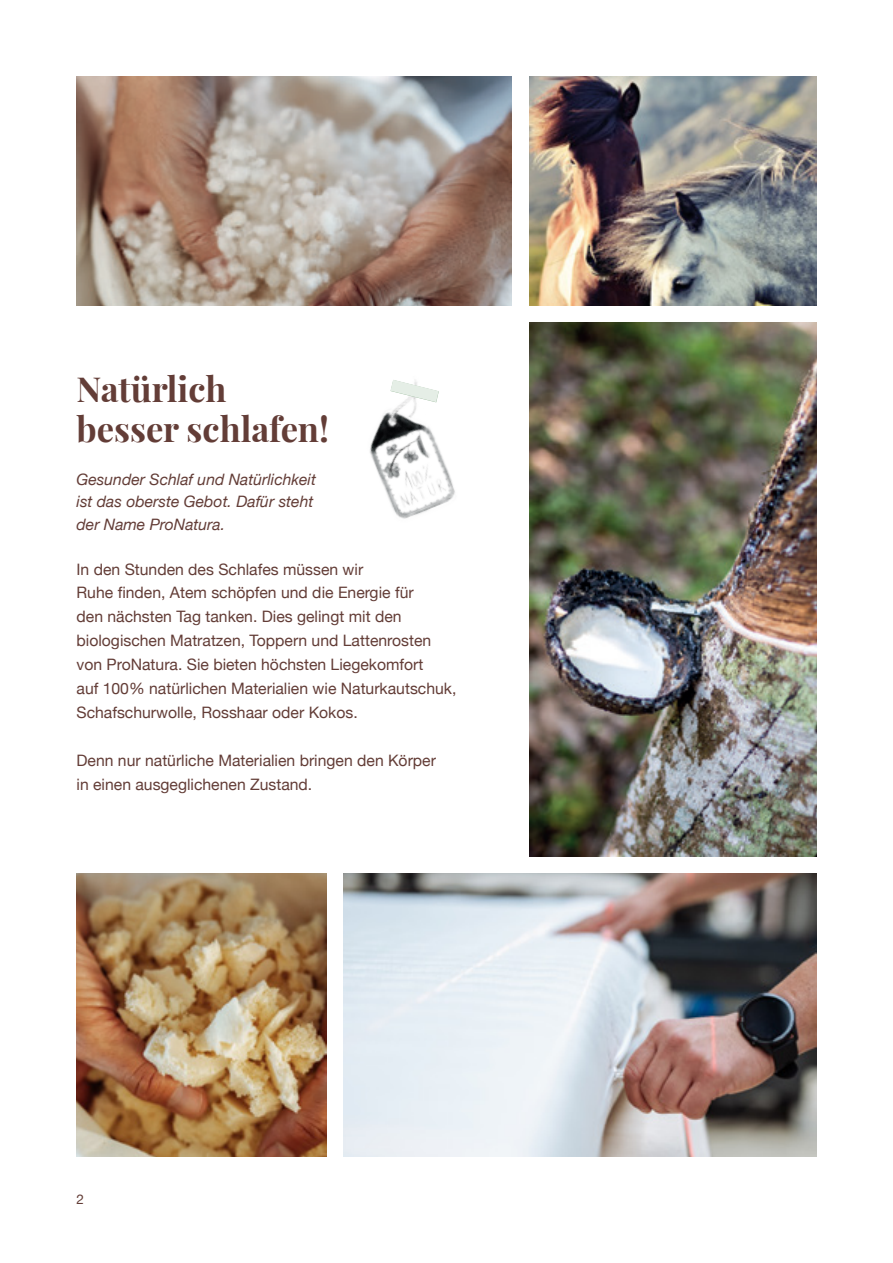
<style>
.page{position:relative;width:893px;height:1263px;background:#fff}
.page>*{position:absolute;margin:0;border:0;box-sizing:border-box;transform-origin:0 0}
.t1{font:700 34.5px/40.5px "Playfair Display";color:#633d37}
.t2{font:15.75px/24px "Helvetica Neue";color:#633d37}
.t3{font:italic 15.75px/22.5px "Helvetica Neue";color:#633d37}
.t4{font:13.5px "Helvetica Neue";color:#633d37}
</style>
<div class="page">
<img style="left:529px;top:77px;width:287px;height:228px">
<img style="left:529px;top:322px;width:287px;height:534px">
<img style="left:343px;top:873px;width:473px;height:284px">
<img style="left:77px;top:77px;width:435px;height:228px">
<img style="left:370px;top:402px;width:85px;height:117px">
<svg style="left:390px;top:380px;width:49px;height:22px"></svg>
<img style="left:77px;top:873px;width:249px;height:284px">
<h1 class="t1" style="left:77px;top:365px;width:254px">Natürlich besser schlafen!</h1>
<p class="t3" style="left:77px;top:469px;width:241px">Gesunder Schlaf und Natürlichkeit ist das oberste Gebot. Dafür steht der Name ProNatura.</p>
<p class="t2" style="left:77px;top:559px;width:339px;line-height:22.5px">In den Stunden des Schlafes müssen wir<br>Ruhe finden, Atem schöpfen und die Energie für</p>
<p class="t2" style="left:77px;top:605px;width:381px">den nächsten Tag tanken. Dies gelingt mit den biologischen Matratzen, Toppern und Lattenrosten von ProNatura. Sie bieten höchsten Liegekomfort<br>auf 100% natürlichen Materialien wie Naturkautschuk, Schafschurwolle, Rosshaar oder Kokos.</p>
<p class="t2" style="left:77px;top:749px;width:361px">Denn nur natürliche Materialien bringen den Körper in einen ausgeglichenen Zustand.</p>
<p class="t4" style="left:77px;top:1189px;width:9px">2</p>
</div>
